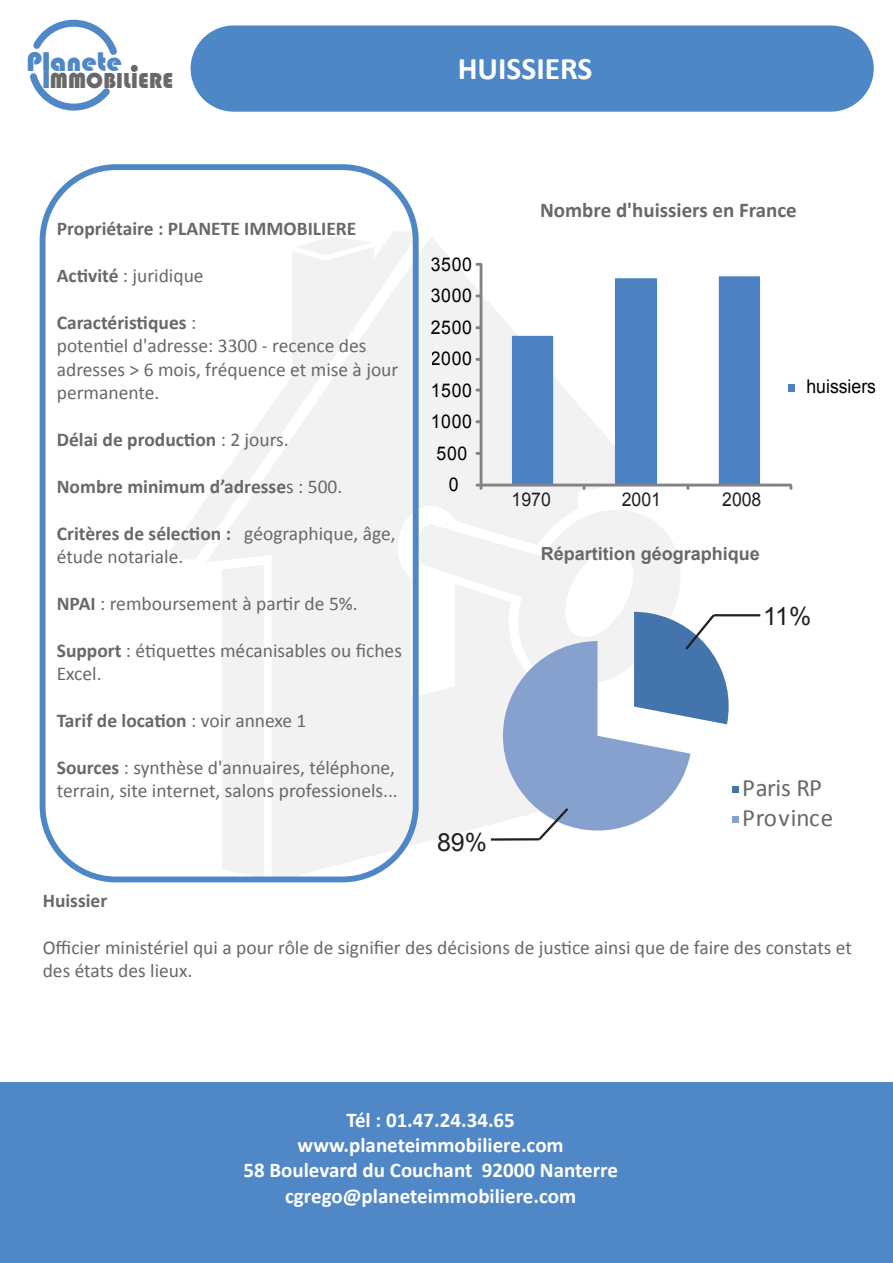
<style>
.page{position:relative;width:893px;height:1263px;background:#fff}
.page>*{position:absolute;margin:0;border:0;box-sizing:border-box;transform-origin:0 0}
.t1{font:700 31.5px "Calibri";color:#fff}
.t2{font:27.75px "Bauhaus 93";color:#5087c6}
.t3{font:25.05px/29.8px "Calibri";letter-spacing:.01em;color:#676868}
.t4{font:25.05px "Arial";color:#231f20}
.t5{font:22.35px "Bauhaus 93";color:#686868}
.t6{font:700 21px/25.2px "Calibri";color:#fff;text-align:center}
.t7{font:700 21px "Calibri";color:#676868}
.t8{font:19.5px/23.4px "Calibri";color:#676868}
.t9{font:700 19.5px "Calibri";color:#676868}
.t10{font:18.9px "Arial";letter-spacing:.03em;color:#000;scale:.93 1}
.t11{font:18.9px "Arial";color:#231f20;scale:.93 1}
.t12{font:18.9px "Arial";color:#000;scale:.93 1}
.t13{font:700 18px "Arial";color:#676868}
.s1{font-weight:700}
.s2{font-weight:400}
</style>
<div class="page">
<div style="left:0;top:1083px;width:893px;height:180px;background:#5087c6"></div>
<div style="left:131px;top:65px;width:7px;height:7px;background:#686868;border-radius:50%"></div>
<svg style="left:30px;top:19px;width:87px;height:92px"></svg>
<svg style="left:165px;top:232px;width:247px;height:327px"></svg>
<svg style="left:206px;top:236px;width:438px;height:646px;fill:#f2f2f2"></svg>
<svg style="left:419px;top:505px;width:261px;height:187px;fill:#f2f2f2"></svg>
<svg style="left:295px;top:236px;width:77px;height:20px"></svg>
<div style="left:40px;top:164px;width:379px;height:718px;border:6px solid #4d87c6;border-radius:73px"></div>
<div style="left:191px;top:25px;width:683px;height:87px;background:#4d87c6;border-radius:43px"></div>
<hr style="left:714px;top:614px;width:46px;height:2px;background:#231f20">
<svg style="left:503px;top:612px;width:236px;height:230px"></svg>
<hr style="left:491px;top:838px;width:48px;height:3px;background:#231f20">
<svg style="left:512px;top:276px;width:248px;height:208px"></svg>
<hr style="left:480px;top:263px;width:2px;height:223px;background:#828388">
<svg style="left:476px;top:263px;width:6px;height:3px"></svg>
<svg style="left:476px;top:326px;width:6px;height:3px"></svg>
<svg style="left:476px;top:358px;width:6px;height:3px"></svg>
<svg style="left:476px;top:420px;width:6px;height:3px"></svg>
<svg style="left:476px;top:452px;width:6px;height:3px"></svg>
<hr style="left:480px;top:484px;width:312px;height:2px;background:#828388">
<svg style="left:789px;top:484px;width:3px;height:6px"></svg>
<svg style="left:686px;top:484px;width:3px;height:6px"></svg>
<svg style="left:476px;top:484px;width:6px;height:6px"></svg>
<div style="left:788px;top:384px;width:7px;height:8px;background:#4b81c2"></div>
<h2 class="t2" style="left:27px;top:46px;width:97px">Planete</h2>
<p class="t5" style="left:43px;top:67px;width:132px">IMMOBILIERE</p>
<h1 class="t1" style="left:458px;top:48px;width:136px">HUISSIERS</h1>
<p class="t9" style="left:57px;top:217px;width:301px">Propriétaire : PLANETE IMMOBILIERE</p>
<p class="t8" style="left:57px;top:264px;width:148px"><span class="s1">Activité</span> : juridique</p>
<p class="t8" style="left:57px;top:311px;width:343px"><span class="s1">Caractéristiques</span> :<br>potentiel d'adresse: 3300 - recence des adresses &gt; 6 mois, fréquence et mise à jour permanente.</p>
<p class="t9" style="left:57px;top:427px;width:234px">Délai de production <span class="s2">: 2 jours.</span></p>
<p class="t9" style="left:57px;top:474px;width:287px">Nombre minimum d’adresse<span class="s2">s : 500.</span></p>
<p class="t8" style="left:57px;top:522px;width:340px"><span class="s1">Critères de sélection :</span> géographique, âge, étude notariale.</p>
<p class="t8" style="left:57px;top:592px;width:302px"><span class="s1">NPAI</span> : remboursement à partir de 5%.</p>
<p class="t8" style="left:57px;top:639px;width:347px"><span class="s1">Support</span> : étiquettes mécanisables ou fiches<br>Excel.</p>
<p class="t9" style="left:57px;top:708px;width:251px">Tarif de location <span class="s2">: voir annexe 1</span></p>
<p class="t8" style="left:57px;top:756px;width:343px"><span class="s1">Sources</span> : synthèse d'annuaires, téléphone, terrain, site internet, salons professionels...</p>
<p class="t10" style="left:431px;top:252px;width:45px">3500</p>
<p class="t10" style="left:431px;top:283px;width:45px">3000</p>
<p class="t10" style="left:431px;top:315px;width:45px">2500</p>
<p class="t10" style="left:431px;top:346px;width:45px">2000</p>
<p class="t10" style="left:431px;top:378px;width:45px">1500</p>
<p class="t10" style="left:431px;top:409px;width:45px">1000</p>
<p class="t10" style="left:437px;top:441px;width:34px">500</p>
<p class="t10" style="left:449px;top:472px;width:12px">0</p>
<p class="t7" style="left:540px;top:197px;width:258px">Nombre d'huissiers en France</p>
<p class="t11" style="left:512px;top:487px;width:44px">1970</p>
<p class="t11" style="left:622px;top:487px;width:44px">2001</p>
<p class="t11" style="left:722px;top:487px;width:44px">2008</p>
<p class="t13" style="left:541px;top:542px;width:221px">Répartition géographique</p>
<p class="t12" style="left:806px;top:374px;width:76px">huissiers</p>
<p class="t4" style="left:763px;top:600px;width:50px">11%</p>
<p class="t4" style="left:437px;top:826px;width:52px">89%</p>
<p class="t3" style="left:742px;top:773px;width:93px">Paris RP<br>Province</p>
<p class="t9" style="left:43px;top:888px;width:66px">Huissier</p>
<p class="t8" style="left:43px;top:935px;width:811px">Officier ministériel qui a pour rôle de signifier des décisions de justice ainsi que de faire des constats et des états des lieux.</p>
<p class="t6" style="left:243px;top:1107px;width:376px">Tél : 01.47.24.34.65 www.planeteimmobiliere.com<br>58 Boulevard du Couchant 92000 Nanterre cgrego@planeteimmobiliere.com</p>
</div>
